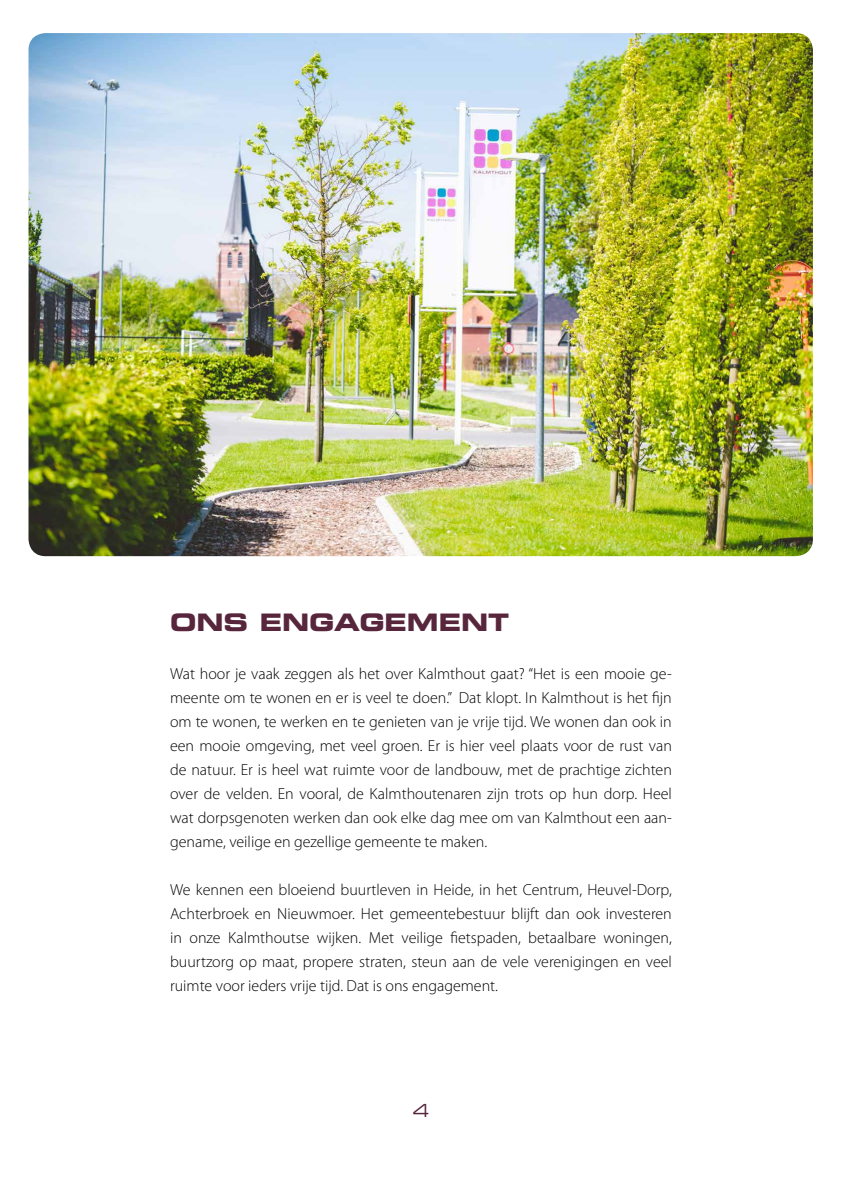
<style>
.page{position:relative;width:842px;height:1191px;background:#fff}
.page>*{position:absolute;margin:0;border:0;box-sizing:border-box;transform-origin:0 0}
.t1{font:700 expanded 24px "Square 721 BT";color:#57263c}
.t2{font:expanded 18px "Square 721 BT";color:#57263c}
.t3{font:300 16px/24px "Myriad Pro";color:#000;text-align:justify}
</style>
<div class="page">
<img style="left:28px;top:33px;width:785px;height:523px">
<h1 class="t1" style="left:170px;top:608px;width:341px">ONS ENGAGEMENT</h1>
<p class="t3" style="left:170px;top:662px;width:503px">Wat hoor je vaak zeggen als het over Kalmthout gaat? “Het is een mooie ge&shy;meente om te wonen en er is veel te doen.” Dat klopt. In Kalmthout is het fijn om te wonen, te werken en te genieten van je vrije tijd. We wonen dan ook in een mooie omgeving, met veel groen. Er is hier veel plaats voor de rust van de natuur. Er is heel wat ruimte voor de landbouw, met de prachtige zichten over de velden. En vooral, de Kalmthoutenaren zijn trots op hun dorp. Heel wat dorpsgenoten werken dan ook elke dag mee om van Kalmthout een aan&shy;gename, veilige en gezellige gemeente te maken.</p>
<p class="t3" style="left:170px;top:878px;width:503px">We kennen een bloeiend buurtleven in Heide, in het Centrum, Heuvel-Dorp, Achterbroek en Nieuwmoer. Het gemeentebestuur blijft dan ook investeren in onze Kalmthoutse wijken. Met veilige fietspaden, betaalbare woningen, buurtzorg op maat, propere straten, steun aan de vele verenigingen en veel ruimte voor ieders vrije tijd. Dat is ons engagement.</p>
<p class="t2" style="left:412px;top:1099px;width:19px">4</p>
</div>
